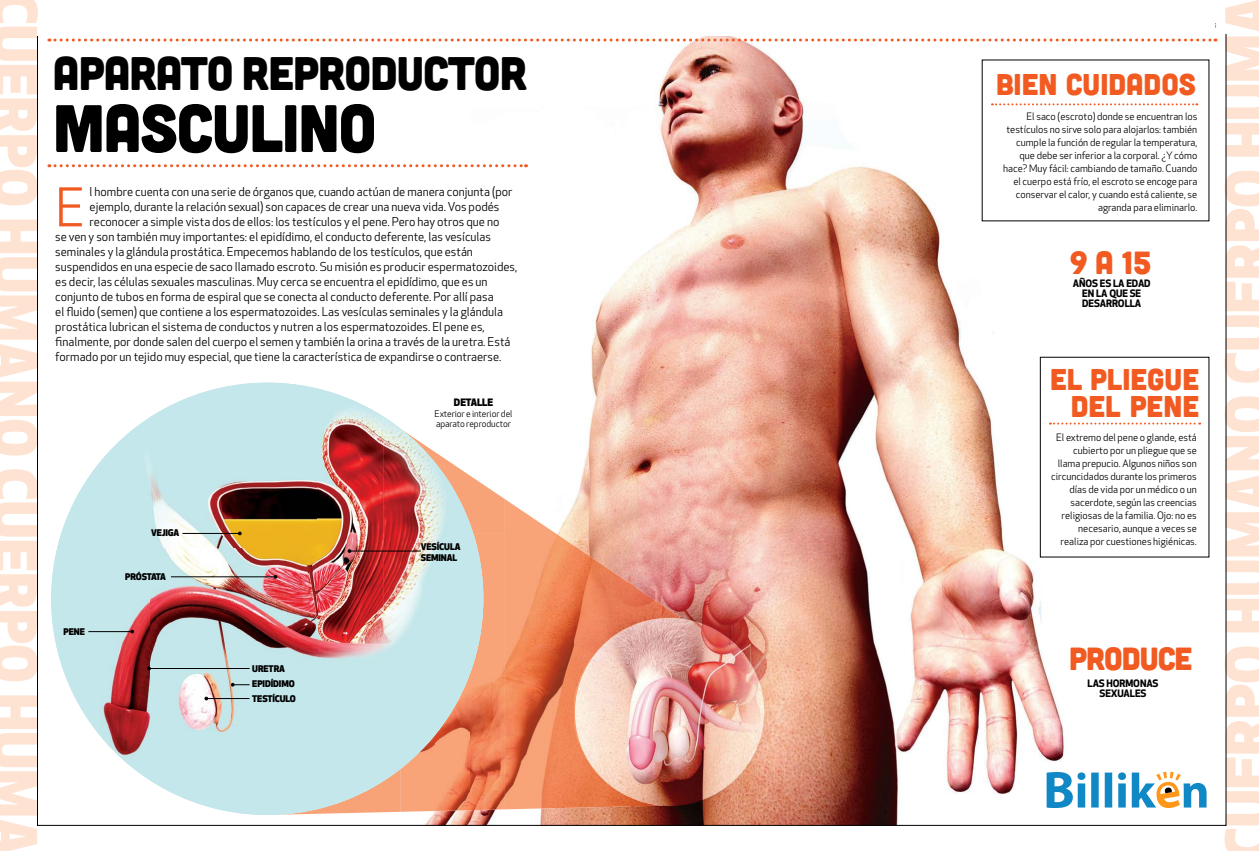
<style>
.page{position:relative;width:1259px;height:851px;background:#fff}
.page>*{position:absolute;margin:0;border:0;box-sizing:border-box;transform-origin:0 0}
.t1{font:66.9px "Cubano";letter-spacing:-.02em;color:#000}
.t2{font:800 58.6px "Apex New";color:#fee3d2}
.t3{font:52px "Apex New PS Book Caps";color:#f15a21}
.t4{font:47px "Cubano";letter-spacing:-.02em;color:#000}
.t5{font:32px "Cubano";letter-spacing:-.03em;color:#f15a21}
.t6{font:30px/27px "Cubano";color:#f15a21;text-align:right}
.t7{font:12px "Apex New";color:#000}
.t8{font:10px/13px "Apex New";color:#000;text-align:right}
.t9{font:700 10px/10.4px "Apex New";letter-spacing:-.01em;color:#000;text-align:center}
.t10{font:800 10px "Apex New";letter-spacing:-.01em;color:#000}
.t11{font:800 9px/15.3px "Apex New";letter-spacing:-.01em;color:#000}
.t12{font:9px/10.4px "Apex New";letter-spacing:-.01em;color:#000}
.t13{font:800 9px "Apex New";letter-spacing:-.04em;color:#000}
</style>
<div class="page">
<svg style="left:37px;top:36px;width:592px;height:790px"></svg>
<svg style="left:49px;top:38px;width:580px;height:3px"></svg>
<img style="left:629px;top:34px;width:597px;height:792px">
<svg style="left:1046px;top:771px;width:160px;height:38px"></svg>
<div style="left:41px;top:5px;width:1174px;height:30px;background:#fff"></div>
<h2 class="t2" style="left:47px;top:-8px;width:865px;rotate:90deg">CUERPO HUMANO CUERPO HUMA</h2>
<h3 class="t4" style="left:53px;top:43px;width:475px">APARATO REPRODUCTOR</h3>
<h1 class="t1" style="left:53px;top:85px;width:325px">MASCULINO</h1>
<h3 class="t3" style="left:55px;top:178px;width:31px">E</h3>
<p class="t7" style="left:90px;top:185px;width:424px">l hombre cuenta con una serie de órganos que, cuando actúan de manera conjunta (por</p>
<p class="t7" style="left:90px;top:200px;width:411px">ejemplo, durante la relación sexual) son capaces de crear una nueva vida. Vos podés</p>
<p class="t7" style="left:90px;top:215px;width:411px">reconocer a simple vista dos de ellos: los testículos y el pene. Pero hay otros que no</p>
<p class="t7" style="left:55px;top:230px;width:437px">se ven y son también muy importantes: el epidídimo, el conducto deferente, las vesículas</p>
<p class="t7" style="left:55px;top:245px;width:419px">seminales y la glándula prostática. Empecemos hablando de los testículos, que están</p>
<p class="t7" style="left:55px;top:260px;width:463px">suspendidos en una especie de saco llamado escroto. Su misión es producir espermatozoides,</p>
<p class="t7" style="left:55px;top:275px;width:434px">es decir, las células sexuales masculinas. Muy cerca se encuentra el epidídimo, que es un</p>
<p class="t7" style="left:55px;top:290px;width:440px">conjunto de tubos en forma de espiral que se conecta al conducto deferente. Por allí pasa</p>
<p class="t7" style="left:55px;top:305px;width:449px">el fluido (semen) que contiene a los espermatozoides. Las vesículas seminales y la glándula</p>
<p class="t7" style="left:55px;top:320px;width:431px">prostática lubrican el sistema de conductos y nutren a los espermatozoides. El pene es,</p>
<p class="t7" style="left:55px;top:335px;width:457px">finalmente, por donde salen del cuerpo el semen y también la orina a través de la uretra. Está</p>
<p class="t7" style="left:55px;top:350px;width:448px">formado por un tejido muy especial, que tiene la característica de expandirse o contraerse.</p>
<p class="t11" style="left:64px;top:624px;width:23px">PENE</p>
<p class="t11" style="left:151px;top:526px;width:30px">VEJIGA</p>
<p class="t13" style="left:125px;top:571px;width:42px">PRÓSTATA</p>
<p class="t11" style="left:252px;top:661px;width:45px">URETRA<br>EPIDÍDIMO<br>TESTÍCULO</p>
<p class="t10" style="left:454px;top:397px;width:41px">DETALLE</p>
<p class="t12" style="left:435px;top:408px;width:79px">Exterior e interior del aparato reproductor</p>
<p class="t11" style="left:421px;top:542px;width:41px;line-height:10.4px">VESÍCULA<br>SEMINAL</p>
<h3 class="t6" style="left:996px;top:69px;width:202px">BIEN CUIDADOS</h3>
<p class="t8" style="left:1003px;top:110px;width:196px">El saco (escroto) donde se encuentran los testículos no sirve solo para alojarlos: también cumple la función de regular la temperatura, que debe ser inferior a la corporal. ¿Y cómo hace? Muy fácil: cambiando de tamaño. Cuando el cuerpo está frío, el escroto se encoge para conservar el calor, y cuando está caliente, se agranda para eliminarlo.</p>
<h3 class="t5" style="left:1069px;top:242px;width:83px">9 A 15</h3>
<p class="t9" style="left:1072px;top:278px;width:79px">AÑOS ES LA EDAD<br>EN LA QUE SE<br>DESARROLLA</p>
<h3 class="t6" style="left:1050px;top:365px;width:151px">EL PLIEGUE<br>DEL PENE</h3>
<p class="t8" style="left:1051px;top:431px;width:147px">El extremo del pene o glande, está cubierto por un pliegue que se llama prepucio. Algunos niños son circuncidados durante los primeros días de vida por un médico o un sacerdote, según las creencias religiosas de la familia. Ojo: no es necesario, aunque a veces se realiza por cuestiones higiénicas.</p>
<h3 class="t5" style="left:1069px;top:638px;width:125px">PRODUCE</h3>
<p class="t9" style="left:1087px;top:678px;width:72px">LAS HORMONAS<br>SEXUALES</p>
<h2 class="t2" style="left:1215px;top:860px;width:865px;rotate:-90deg">CUERPO HUMANO CUERPO HUMA</h2>
</div>
